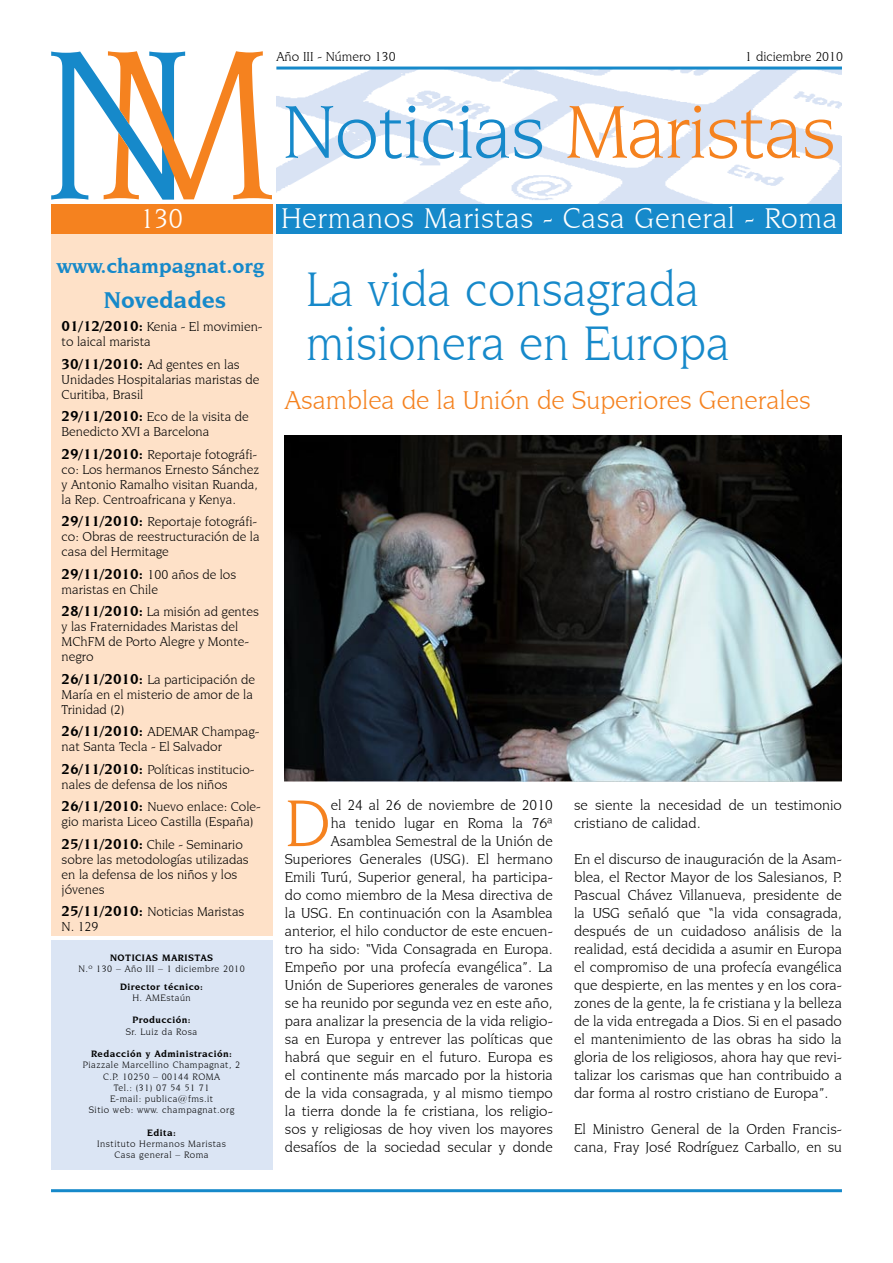
<style>
.page{position:relative;width:893px;height:1263px;background:#fff}
.page>*{position:absolute;margin:0;border:0;box-sizing:border-box;transform-origin:0 0}
.t1{font:79.5px "Novarese IT Cby BT";letter-spacing:-.015em;color:#1689ca}
.t2{font:70.05px "Novarese IT Cby BT";color:#f5821f}
.t3{font:51px/54px "Novarese IT Cby BT";color:#1689ca;scale:.96 1}
.t4{font:30px "Novarese IT Cby BT";letter-spacing:.02em;color:#fff}
.t5{font:28.5px "Novarese IT Cby BT";color:#fff}
.t6{font:27px "Novarese IT Cby BT";color:#f5821f}
.t7{font:700 24px "Novarese IT Cby BT";color:#1689ca}
.t8{font:700 21px "Novarese IT Cby BT";color:#1689ca}
.t9{font:15px/18px "Novarese IT Cby BT";color:#000}
.t10{font:13.5px/15px "Novarese IT Cby BT";color:#000}
.t11{font:9.75px/11.2px "Novarese IT Cby BT";letter-spacing:.05em;color:#000;text-align:center}
.t12{font:700 9.75px "Novarese IT Cby BT";letter-spacing:.05em;color:#000}
.s1{color:#f5821f}
.s2{font-weight:700;font-size:15px}
</style>
<div class="page">
<img style="left:276px;top:70px;width:566px;height:134px">
<hr style="left:276px;top:67px;width:566px;height:3px;background:#1689ca">
<div style="left:276px;top:204px;width:566px;height:30px;background:#1689ca"></div>
<svg style="left:51px;top:51px;width:221px;height:149px"></svg>
<hr style="left:51px;top:1189px;width:791px;height:3px;background:#1689ca">
<div style="left:51px;top:234px;width:221px;height:701px;background:#fee1c8"></div>
<div style="left:51px;top:940px;width:221px;height:229px;background:#dbe5f4"></div>
<div style="left:51px;top:204px;width:221px;height:30px;background:#f5821f"></div>
<img style="left:285px;top:436px;width:557px;height:345px">
<p class="t10" style="left:276px;top:49px;width:121px">Año III - Número 130</p>
<p class="t10" style="left:745px;top:49px;width:99px">1 diciembre 2010</p>
<h1 class="t1" style="left:282px;top:85px;width:555px">Noticias <span class="s1">Maristas</span></h1>
<h3 class="t5" style="left:140px;top:202px;width:45px">130</h3>
<h3 class="t8" style="left:57px;top:253px;width:209px">www.champagnat.org</h3>
<h3 class="t7" style="left:104px;top:285px;width:124px">Novedades</h3>
<p class="t10" style="left:62px;top:319px;width:202px"><span class="s2">01/12/2010:</span> Kenia - El movimien&shy;to laical marista</p>
<p class="t10" style="left:62px;top:357px;width:199px"><span class="s2">30/11/2010:</span> Ad gentes en las<br>Unidades Hospitalarias maristas de<br>Curitiba, Brasil</p>
<p class="t10" style="left:62px;top:409px;width:188px"><span class="s2">29/11/2010:</span> Eco de la visita de<br>Benedicto XVI a Barcelona</p>
<p class="t10" style="left:62px;top:447px;width:199px"><span class="s2">29/11/2010:</span> Reportaje fotográfi&shy;co: Los hermanos Ernesto Sánchez y Antonio Ramalho visitan Ruanda, la Rep. Centroafricana y Kenya.</p>
<p class="t10" style="left:62px;top:514px;width:199px"><span class="s2">29/11/2010:</span> Reportaje fotográfi&shy;co: Obras de reestructuración de la casa del Hermitage</p>
<p class="t10" style="left:62px;top:567px;width:176px"><span class="s2">29/11/2010:</span> 100 años de los maristas en Chile</p>
<p class="t10" style="left:62px;top:604px;width:199px"><span class="s2">28/11/2010:</span> La misión ad gentes y las Fraternidades Maristas del<br>MChFM de Porto Alegre y Monte&shy;negro</p>
<p class="t10" style="left:62px;top:672px;width:195px"><span class="s2">26/11/2010:</span> La participación de<br>María en el misterio de amor de la<br>Trinidad (2)</p>
<p class="t10" style="left:62px;top:724px;width:199px"><span class="s2">26/11/2010:</span> ADEMAR Champag&shy;nat Santa Tecla - El Salvador</p>
<p class="t10" style="left:62px;top:762px;width:194px"><span class="s2">26/11/2010:</span> Políticas institucio&shy;nales de defensa de los niños</p>
<p class="t10" style="left:62px;top:799px;width:201px"><span class="s2">26/11/2010:</span> Nuevo enlace: Cole&shy;gio marista Liceo Castilla (España)</p>
<p class="t10" style="left:62px;top:837px;width:189px"><span class="s2">25/11/2010:</span> Chile - Seminario sobre las metodologías utilizadas en la defensa de los niños y los jóvenes</p>
<p class="t10" style="left:62px;top:904px;width:184px"><span class="s2">25/11/2010:</span> Noticias Maristas<br>N. 129</p>
<p class="t12" style="left:110px;top:952px;width:104px">noticiaS MARISTAS</p>
<p class="t11" style="left:78px;top:963px;width:168px">N.º 130 – Año III – 1 diciembre 2010</p>
<p class="t12" style="left:120px;top:980px;width:85px">Director técnico:</p>
<p class="t11" style="left:132px;top:992px;width:60px">H. AMEstaún</p>
<p class="t12" style="left:132px;top:1014px;width:60px">Producción:</p>
<p class="t11" style="left:126px;top:1025px;width:73px">Sr. Luiz da Rosa</p>
<p class="t12" style="left:91px;top:1048px;width:143px">Redacción y Administración:</p>
<p class="t11" style="left:83px;top:1059px;width:159px">Piazzale Marcellino Champagnat, 2<br>C.P. 10250 – 00144 ROMA<br>Tel.: (31) 07 54 51 71<br>E-mail: publica@fms.it<br>Sitio web: www. champagnat.org</p>
<p class="t12" style="left:147px;top:1126px;width:30px">Edita:</p>
<p class="t11" style="left:97px;top:1138px;width:130px">Instituto Hermanos Maristas<br>Casa general – Roma</p>
<h3 class="t4" style="left:281px;top:201px;width:558px">Hermanos Maristas - Casa General - Roma</h3>
<h3 class="t3" style="left:306px;top:262px;width:443px">La vida consagrada misionera en Europa</h3>
<h3 class="t6" style="left:285px;top:384px;width:527px">Asamblea de la Unión de Superiores Generales</h3>
<p class="t9" style="left:285px;top:796px;width:269px;text-align:right">el 24 al 26 de noviembre de 2010<br>ha tenido lugar en Roma la 76ª Asamblea Semestral de la Unión de Superiores Generales (USG). El hermano Emili Turú, Superior general, ha participa&shy;do como miembro de la Mesa directiva de la USG. En continuación con la Asamblea anterior, el hilo conductor de este encuen&shy;tro ha sido: “Vida Consagrada en Europa.<br>Empeño por una profecía evangélica”. La Unión de Superiores generales de varones se ha reunido por segunda vez en este año, para analizar la presencia de la vida religio&shy;sa en Europa y entrever las políticas que habrá que seguir en el futuro. Europa es el continente más marcado por la historia de la vida consagrada, y al mismo tiempo la tierra donde la fe cristiana, los religio&shy;sos y religiosas de hoy viven los mayores desafíos de la sociedad secular y donde</p>
<p class="t9" style="left:574px;top:796px;width:269px">se siente la necesidad de un testimonio cristiano de calidad.</p>
<h2 class="t2" style="left:285px;top:782px;width:47px">D</h2>
<p class="t9" style="left:574px;top:850px;width:269px;text-align:justify">En el discurso de inauguración de la Asam&shy;blea, el Rector Mayor de los Salesianos, P.<br>Pascual Chávez Villanueva, presidente de la USG señaló que “la vida consagrada, después de un cuidadoso análisis de la realidad, está decidida a asumir en Europa el compromiso de una profecía evangélica que despierte, en las mentes y en los cora&shy;zones de la gente, la fe cristiana y la belleza de la vida entregada a Dios. Si en el pasado el mantenimiento de las obras ha sido la gloria de los religiosos, ahora hay que revi&shy;talizar los carismas que han contribuido a dar forma al rostro cristiano de Europa”.</p>
<p class="t9" style="left:574px;top:1120px;width:269px">El Ministro General de la Orden Francis&shy;cana, Fray José Rodríguez Carballo, en su</p>
</div>
